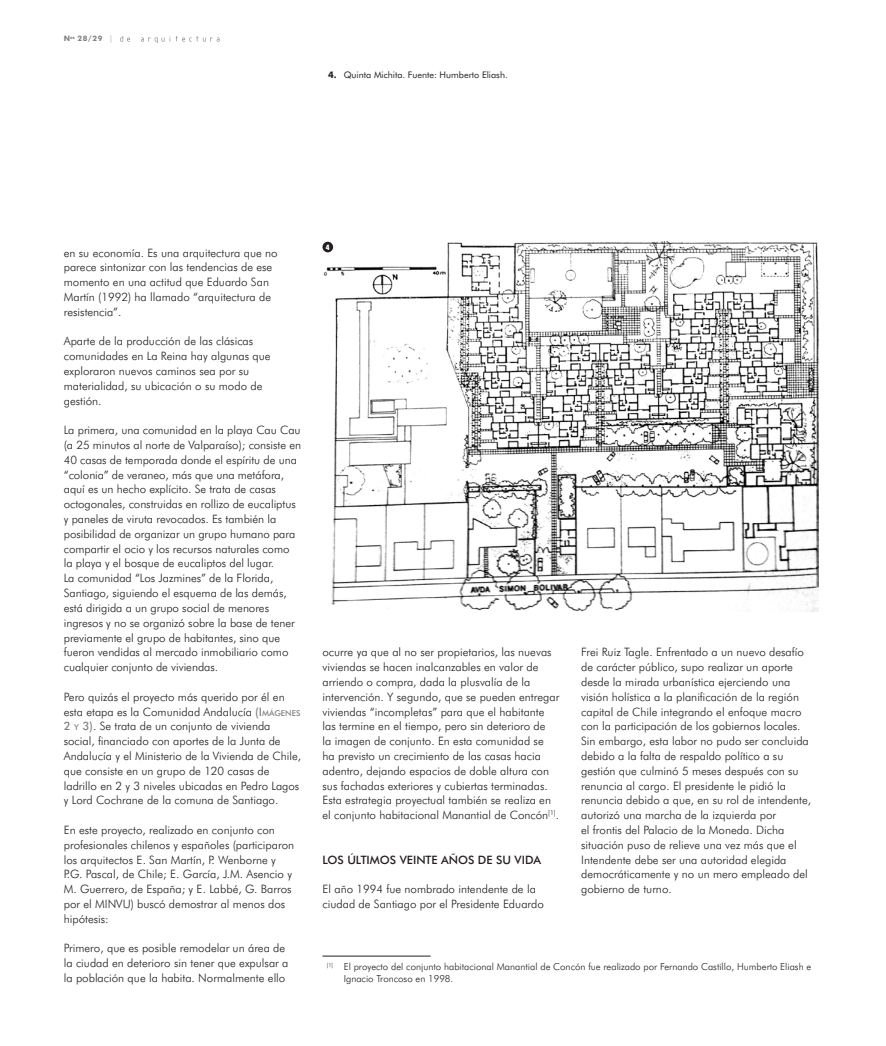
<style>
.page{position:relative;width:886px;height:1046px;background:#fff}
.page>*{position:absolute;margin:0;border:0;box-sizing:border-box;transform-origin:0 0}
.TEXTO_GENERAL_Texto{font:300 11.5px/14.8px "Futura BT";color:#231f20}
.TEXTO_GENERAL_Subtit{font:500 11.5px "Futura BT";color:#231f20}
.TEXTO_GENERAL_Notas{font:300 9.75px/11.6px "Futura BT";color:#231f20}
.IMÁGENES_Lecturas{font:9px "Futura BT";color:#231f20}
.t1{font:700 7.5px "Futura BT";color:#808285}
.IMÁGENES_Número_en_c{font:900 condensed 7.5px "Futura BT";color:#fff}
.s1{font-weight:300}
.s2{font-weight:700}
.s3{font-weight:500;color:#808285}
.s4{font-weight:500;font-size:8.12px;color:#808285}
</style>
<div class="page">
<svg style="left:120px;top:36px;width:99px;height:7px"></svg>
<hr style="left:322px;top:955px;width:109px;height:1px;background:#231f20">
<img style="left:323px;top:242px;width:496px;height:369px">
<div style="left:322px;top:242px;width:11px;height:10px;background:#231f20;border-radius:50%"></div>
<p class="t1" style="left:64px;top:34px;width:51px">N<sup>os</sup> 28/29 <span class="s1">|</span></p>
<p class="IMÁGENES_Lecturas" style="left:328px;top:69px;width:181px"><span class="s2">4.</span> Quinta Michita. Fuente: Humberto Eliash.</p>
<p class="TEXTO_GENERAL_Texto" style="left:64px;top:245px;width:215px">en su economía. Es una arquitectura que no parece sintonizar con las tendencias de ese momento en una actitud que Eduardo San Martín (1992) ha llamado “arquitectura de resistencia”.</p>
<p class="TEXTO_GENERAL_Texto" style="left:64px;top:334px;width:208px">Aparte de la producción de las clásicas comunidades en La Reina hay algunas que exploraron nuevos caminos sea por su materialidad, su ubicación o su modo de gestión.</p>
<p class="TEXTO_GENERAL_Texto" style="left:64px;top:422px;width:239px">La primera, una comunidad en la playa Cau Cau (a 25 minutos al norte de Valparaíso); consiste en 40 casas de temporada donde el espíritu de una “colonia” de veraneo, más que una metáfora, aquí es un hecho explícito. Se trata de casas octogonales, construidas en rollizo de eucaliptus y paneles de viruta revocados. Es también la posibilidad de organizar un grupo humano para compartir el ocio y los recursos naturales como la playa y el bosque de eucaliptos del lugar.<br>La comunidad “Los Jazmines” de la Florida, Santiago, siguiendo el esquema de las demás, está dirigida a un grupo social de menores ingresos y no se organizó sobre la base de tener previamente el grupo de habitantes, sino que fueron vendidas al mercado inmobiliario como cualquier conjunto de viviendas.</p>
<p class="TEXTO_GENERAL_Texto" style="left:64px;top:689px;width:239px">Pero quizás el proyecto más querido por él en esta etapa es la Comunidad Andalucía <span class="s3">(I</span><span class="s4">MÁGENES </span><span class="s3">2</span> <span class="s4">Y</span> <span class="s3">3)</span>. Se trata de un conjunto de vivienda social, financiado con aportes de la Junta de Andalucía y el Ministerio de la Vivienda de Chile, que consiste en un grupo de 120 casas de ladrillo en 2 y 3 niveles ubicadas en Pedro Lagos y Lord Cochrane de la comuna de Santiago.</p>
<p class="TEXTO_GENERAL_Texto" style="left:64px;top:822px;width:232px">En este proyecto, realizado en conjunto con profesionales chilenos y españoles (participaron los arquitectos E. San Martín, P. Wenborne y P.G. Pascal, de Chile; E. García, J.M. Asencio y M. Guerrero, de España; y E. Labbé, G. Barros por el MINVU) buscó demostrar al menos dos hipótesis:</p>
<p class="TEXTO_GENERAL_Texto" style="left:64px;top:940px;width:226px">Primero, que es posible remodelar un área de la ciudad en deterioro sin tener que expulsar a la población que la habita. Normalmente ello</p>
<p class="IMÁGENES_Número_en_c" style="left:326px;top:243px;width:5px">4</p>
<p class="TEXTO_GENERAL_Texto" style="left:322px;top:644px;width:238px">ocurre ya que al no ser propietarios, las nuevas viviendas se hacen inalcanzables en valor de arriendo o compra, dada la plusvalía de la intervención. Y segundo, que se pueden entregar viviendas “incompletas” para que el habitante las termine en el tiempo, pero sin deterioro de<br>la imagen de conjunto. En esta comunidad se<br>ha previsto un crecimiento de las casas hacia adentro, dejando espacios de doble altura con sus fachadas exteriores y cubiertas terminadas.<br>Esta estrategia proyectual también se realiza en el conjunto habitacional Manantial de Concón<sup>[1]</sup>.</p>
<p class="TEXTO_GENERAL_Subtit" style="left:322px;top:852px;width:220px">LOS ÚLTIMOS VEINTE AÑOS DE SU VIDA</p>
<p class="TEXTO_GENERAL_Texto" style="left:322px;top:881px;width:223px">El año 1994 fue nombrado intendente de la ciudad de Santiago por el Presidente Eduardo</p>
<p class="TEXTO_GENERAL_Texto" style="left:581px;top:644px;width:231px">Frei Ruiz Tagle. Enfrentado a un nuevo desafío de carácter público, supo realizar un aporte desde la mirada urbanística ejerciendo una visión holística a la planificación de la región capital de Chile integrando el enfoque macro con la participación de los gobiernos locales.<br>Sin embargo, esta labor no pudo ser concluida debido a la falta de respaldo político a su gestión que culminó 5 meses después con su renuncia al cargo. El presidente le pidió la renuncia debido a que, en su rol de intendente, autorizó una marcha de la izquierda por<br>el frontis del Palacio de la Moneda. Dicha situación puso de relieve una vez más que el Intendente debe ser una autoridad elegida democráticamente y no un mero empleado del gobierno de turno.</p>
<p class="TEXTO_GENERAL_Notas" style="left:344px;top:960px;width:469px;text-indent:-17px"><sup>[1]</sup> El proyecto del conjunto habitacional Manantial de Concón fue realizado por Fernando Castillo, Humberto Eliash e<br>Ignacio Troncoso en 1998.</p>
</div>
